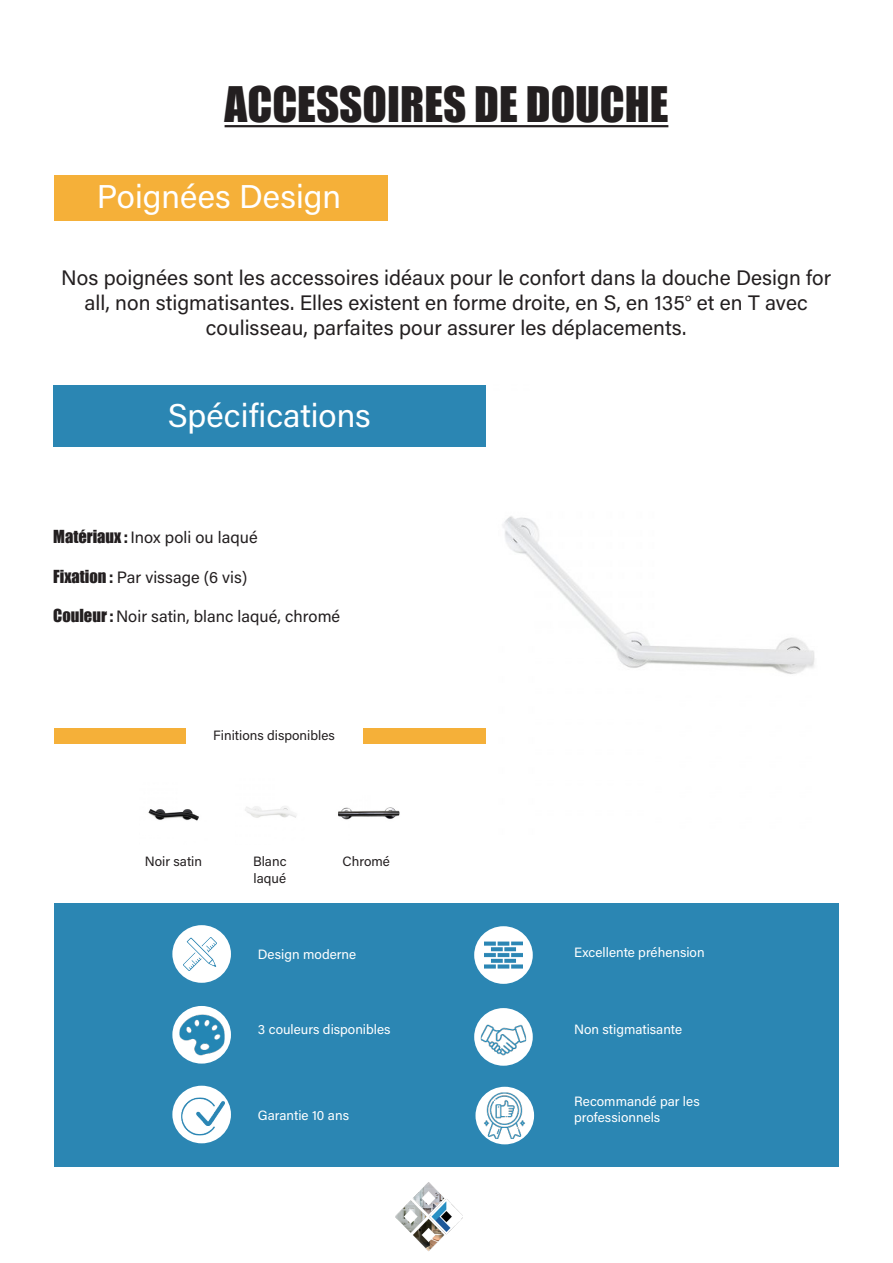
<style>
.page{position:relative;width:893px;height:1263px;background:#fff}
.page>*{position:absolute;margin:0;border:0;box-sizing:border-box;transform-origin:0 0}
.t1{font:45px "Impact";color:#231f20}
.t2{font:33px "Acumin Variable Concept";color:#fff}
.t3{font:21px/25.2px "Acumin Variable Concept";color:#231f20;text-align:center}
.t4{font:16.5px "Acumin Variable Concept";color:#231f20}
.t5{font:13.5px "Acumin Variable Concept";color:#fff}
.t6{font:13.5px/16.2px "Acumin Variable Concept";color:#231f20}
.s1{font-family:"Impact"}
</style>
<div class="page">
<hr style="left:225px;top:125px;width:443px;height:2px;background:#231f20">
<div style="left:54px;top:903px;width:785px;height:263px;background:#2b86b3"></div>
<img style="left:502px;top:516px;width:313px;height:158px">
<div style="left:53px;top:385px;width:433px;height:61px;background:#2b86b3"></div>
<div style="left:54px;top:729px;width:132px;height:15px;background:#f5b039"></div>
<div style="left:363px;top:729px;width:123px;height:15px;background:#f5b039"></div>
<div style="left:54px;top:175px;width:334px;height:46px;background:#f5b039"></div>
<img style="left:395px;top:1182px;width:67px;height:69px">
<div style="left:172px;top:925px;width:59px;height:58px;background:#fff;border-radius:50%"></div>
<img style="left:183px;top:938px;width:34px;height:33px">
<div style="left:172px;top:1006px;width:59px;height:57px;background:#fff;border-radius:50%"></div>
<img style="left:179px;top:1012px;width:46px;height:45px">
<div style="left:172px;top:1086px;width:59px;height:57px;background:#fff;border-radius:50%"></div>
<img style="left:181px;top:1094px;width:44px;height:44px">
<div style="left:474px;top:926px;width:59px;height:58px;background:#fff;border-radius:50%"></div>
<img style="left:485px;top:941px;width:37px;height:28px">
<div style="left:474px;top:1008px;width:59px;height:58px;background:#fff;border-radius:50%"></div>
<img style="left:481px;top:1018px;width:45px;height:45px">
<div style="left:475px;top:1087px;width:59px;height:57px;background:#fff;border-radius:50%"></div>
<img style="left:481px;top:1092px;width:47px;height:47px">
<img style="left:245px;top:806px;width:51px;height:12px">
<img style="left:338px;top:807px;width:62px;height:13px">
<img style="left:148px;top:809px;width:51px;height:12px">
<p class="t1" style="left:225px;top:69px;width:445px">ACCESSOIRES DE DOUCHE</p>
<p class="t2" style="left:97px;top:174px;width:246px">Poignées Design</p>
<p class="t3" style="left:61px;top:264px;width:771px">Nos poignées sont les accessoires idéaux pour le confort dans la douche Design for all, non stigmatisantes. Elles existent en forme droite, en S, en 135° et en T avec</p>
<p class="t3" style="left:206px;top:314px;width:482px">coulisseau, parfaites pour assurer les déplacements.</p>
<p class="t2" style="left:168px;top:393px;width:205px">Spécifications</p>
<p class="t4" style="left:53px;top:526px;width:206px"><span class="s1">Matériaux :</span> Inox poli ou laqué</p>
<p class="t4" style="left:53px;top:566px;width:196px"><span class="s1">Fixation :</span> Par vissage (6 vis)</p>
<p class="t4" style="left:53px;top:605px;width:289px"><span class="s1">Couleur :</span> Noir satin, blanc laqué, chromé</p>
<p class="t6" style="left:213px;top:726px;width:123px">Finitions disponibles</p>
<p class="t6" style="left:145px;top:853px;width:59px">Noir satin</p>
<p class="t6" style="left:253px;top:853px;width:35px">Blanc laqué</p>
<p class="t6" style="left:343px;top:853px;width:49px">Chromé</p>
<p class="t5" style="left:258px;top:945px;width:100px">Design moderne</p>
<p class="t5" style="left:258px;top:1020px;width:134px">3 couleurs disponibles</p>
<p class="t5" style="left:258px;top:1106px;width:93px">Garantie 10 ans</p>
<p class="t5" style="left:574px;top:943px;width:132px">Excellente préhension</p>
<p class="t5" style="left:574px;top:1020px;width:110px">Non stigmatisante</p>
<p class="t5" style="left:574px;top:1092px;width:127px">Recommandé par les</p>
<p class="t5" style="left:574px;top:1108px;width:88px">professionnels</p>
</div>
